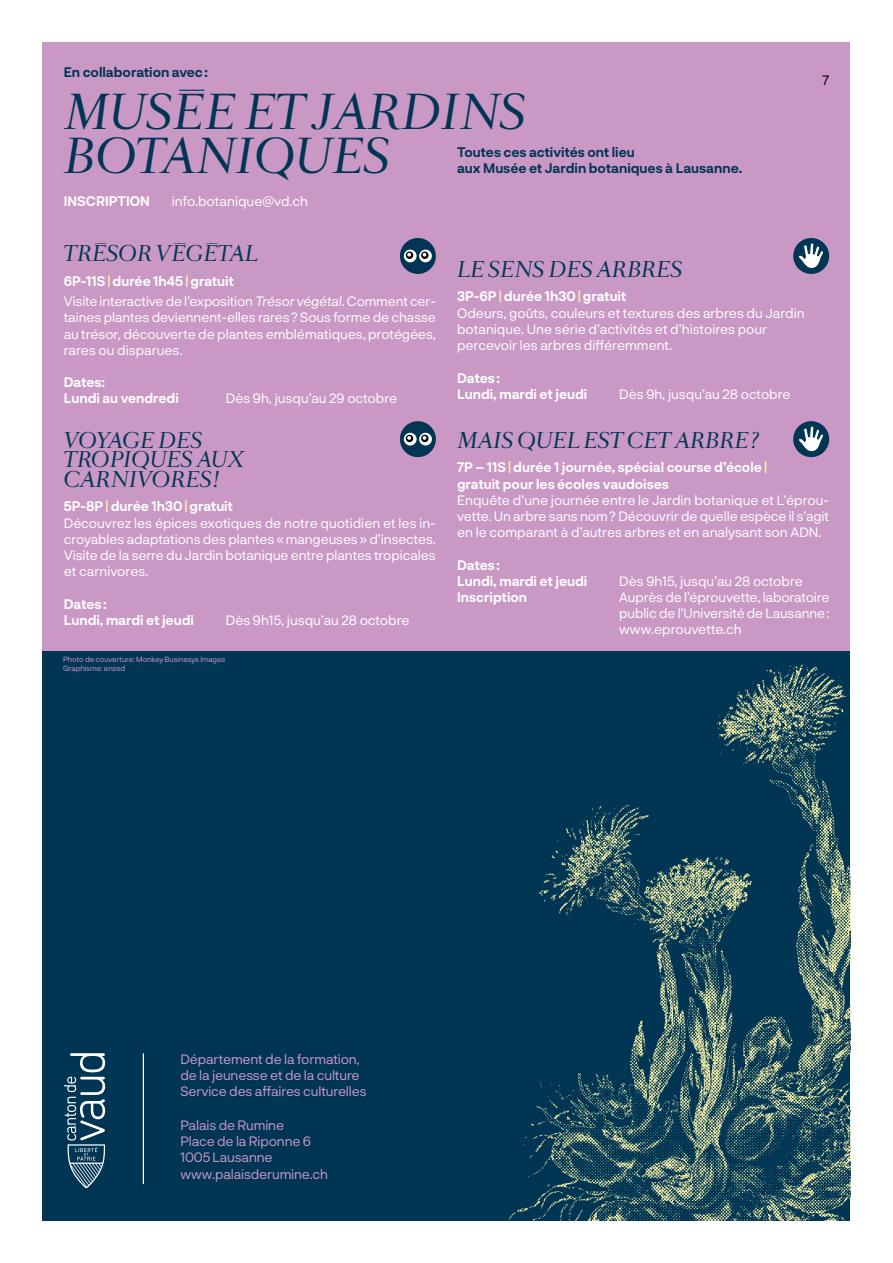
<style>
.page{position:relative;width:893px;height:1263px;background:#fff}
.page>*{position:absolute;margin:0;border:0;box-sizing:border-box;transform-origin:0 0}
.t1{font:43.2px/44px "Romain Rumine Titre";color:#003553}
.t2{font:19.5px/19.5px "Romain Rumine Titre";color:#003553}
.t3{font:13.5px/16.2px "Neurial Grotesk";letter-spacing:-.005em;color:#fff}
.t4{font:700 13.5px/16.2px "Neurial Grotesk";color:#fff}
.t5{font:13.5px/16.2px "Neurial Grotesk";letter-spacing:-.01em;color:#ca98c5}
.t6{font:700 13.5px/16.2px "Neurial Grotesk";color:#003553}
.t7{font:13.5px "Neurial Grotesk";color:#000}
.t8{font:7.5px/9px "Neurial Grotesk";letter-spacing:-.01em;color:#ca98c5}
.s1{font-weight:700}
.s2{font-weight:700;color:#fff7ab}
.s3{font-style:italic}
.s4{color:#fff7ab}
</style>
<div class="page">
<div style="left:43px;top:43px;width:807px;height:608px;background:#ca98c5"></div>
<div style="left:43px;top:651px;width:807px;height:569px;background:#003553"></div>
<img style="left:509px;top:664px;width:341px;height:556px">
<div style="left:400px;top:238px;width:36px;height:36px;background:#003553;border-radius:50%"></div>
<svg style="left:404px;top:250px;width:13px;height:12px"></svg>
<svg style="left:406px;top:251px;width:7px;height:8px"></svg>
<svg style="left:407px;top:253px;width:4px;height:4px"></svg>
<svg style="left:419px;top:250px;width:13px;height:12px"></svg>
<svg style="left:421px;top:251px;width:8px;height:8px"></svg>
<svg style="left:423px;top:253px;width:3px;height:4px"></svg>
<div style="left:400px;top:421px;width:36px;height:36px;background:#003553;border-radius:50%"></div>
<svg style="left:404px;top:433px;width:13px;height:12px"></svg>
<div style="left:406px;top:435px;width:7px;height:7px;background:#000;border-radius:50%"></div>
<svg style="left:407px;top:436px;width:4px;height:4px"></svg>
<svg style="left:419px;top:433px;width:13px;height:12px"></svg>
<svg style="left:421px;top:435px;width:8px;height:7px"></svg>
<svg style="left:423px;top:436px;width:3px;height:4px"></svg>
<div style="left:793px;top:421px;width:36px;height:36px;background:#003553;border-radius:50%"></div>
<svg style="left:797px;top:425px;width:27px;height:27px"></svg>
<div style="left:793px;top:238px;width:36px;height:36px;background:#003553;border-radius:50%"></div>
<svg style="left:797px;top:242px;width:27px;height:27px"></svg>
<svg style="left:64px;top:1053px;width:41px;height:135px"></svg>
<hr style="left:143px;top:1053px;width:1px;height:131px;background:#fff">
<p class="t6" style="left:64px;top:63px;width:146px">En collaboration avec:</p>
<h1 class="t1" style="left:64px;top:92px;width:464px">MUSÉE ET JARDINS<br>BOTANIQUES</h1>
<p class="t4" style="left:64px;top:192px;width:88px">INSCRIPTION</p>
<p class="t3" style="left:172px;top:192px;width:138px">info.botanique@vd.ch</p>
<p class="t6" style="left:457px;top:143px;width:287px">Toutes ces activités ont lieu<br>aux Musée et Jardin botaniques à Lausanne.</p>
<p class="t7" style="left:822px;top:71px;width:8px">7</p>
<h2 class="t2" style="left:64px;top:245px;width:195px">TRÉSOR VÉGÉTAL</h2>
<p class="t3" style="left:64px;top:270px;width:374px;line-height:20.4px"><span class="s1">6P-11S</span><span class="s2">|</span><span class="s1">durée 1h45</span><span class="s2">|</span><span class="s1">gratuit<br></span>Visite interactive de l’exposition <span class="s3">Trésor végétal</span>. Comment cer-</p>
<p class="t3" style="left:64px;top:309px;width:374px;text-align:justify">taines plantes deviennent-elles rares? Sous forme de chasse au trésor, découverte de plantes emblématiques, protégées, rares ou disparues.</p>
<p class="t4" style="left:64px;top:374px;width:117px">Dates:<br>Lundi au vendredi</p>
<p class="t3" style="left:226px;top:390px;width:173px">Dès 9h, jusqu’au 29 octobre</p>
<h2 class="t2" style="left:64px;top:431px;width:182px">VOYAGE DES<br>TROPIQUES AUX<br>CARNIVORES!</h2>
<p class="t3" style="left:64px;top:498px;width:374px"><span class="s1">5P-8P</span><span class="s2">|</span><span class="s1">durée 1h30</span><span class="s2">|</span><span class="s1">gratuit<br></span>Découvrez les épices exotiques de notre quotidien et les in&shy;croyables adaptations des plantes «mangeuses» d’insectes.<br>Visite de la serre du Jardin botanique entre plantes tropicales et carnivores.</p>
<p class="t4" style="left:64px;top:595px;width:132px">Dates:<br>Lundi, mardi et jeudi</p>
<p class="t3" style="left:226px;top:611px;width:185px">Dès 9h15, jusqu’au 28 octobre</p>
<p class="t8" style="left:63px;top:654px;width:164px">Photo de couverture: Monkey Businesys Images<br>Graphisme: enzed</p>
<h2 class="t2" style="left:457px;top:260px;width:227px">LE SENS DES ARBRES</h2>
<p class="t3" style="left:457px;top:288px;width:349px"><span class="s1">3P-6P</span><span class="s2">|</span><span class="s1">durée 1h30</span><span class="s2">|</span><span class="s1">gratuit<br></span>Odeurs, goûts, couleurs et textures des arbres du Jardin botanique. Une série d’activités et d’histoires pour percevoir les arbres différemment.</p>
<p class="t4" style="left:457px;top:369px;width:132px">Dates:<br>Lundi, mardi et jeudi</p>
<p class="t3" style="left:619px;top:385px;width:173px">Dès 9h, jusqu’au 28 octobre</p>
<h2 class="t2" style="left:457px;top:431px;width:303px">MAIS QUEL EST CET ARBRE?</h2>
<p class="t4" style="left:457px;top:459px;width:312px">7P – 11S<span class="s4">|</span>durée 1 journée, spécial course d’école<span class="s4">| </span>gratuit pour les écoles vaudoises</p>
<p class="t3" style="left:457px;top:491px;width:374px;text-align:justify">Enquête d’une journée entre le Jardin botanique et L’éprou&shy;vette. Un arbre sans nom? Découvrir de quelle espèce il s’agit en le comparant à d’autres arbres et en analysant son ADN.</p>
<p class="t4" style="left:457px;top:556px;width:132px">Dates:<br>Lundi, mardi et jeudi</p>
<p class="t3" style="left:619px;top:572px;width:185px">Dès 9h15, jusqu’au 28 octobre</p>
<p class="t4" style="left:457px;top:588px;width:72px">Inscription</p>
<p class="t3" style="left:619px;top:588px;width:212px;text-align:justify">Auprès de l’éprouvette, laboratoire public de l’Université de Lausanne: www.eprouvette.ch</p>
<p class="t5" style="left:180px;top:1050px;width:188px">Département de la formation, de la jeunesse et de la culture<br>Service des affaires culturelles</p>
<p class="t5" style="left:180px;top:1116px;width:149px">Palais de Rumine<br>Place de la Riponne 6<br>1005 Lausanne www.palaisderumine.ch</p>
</div>
